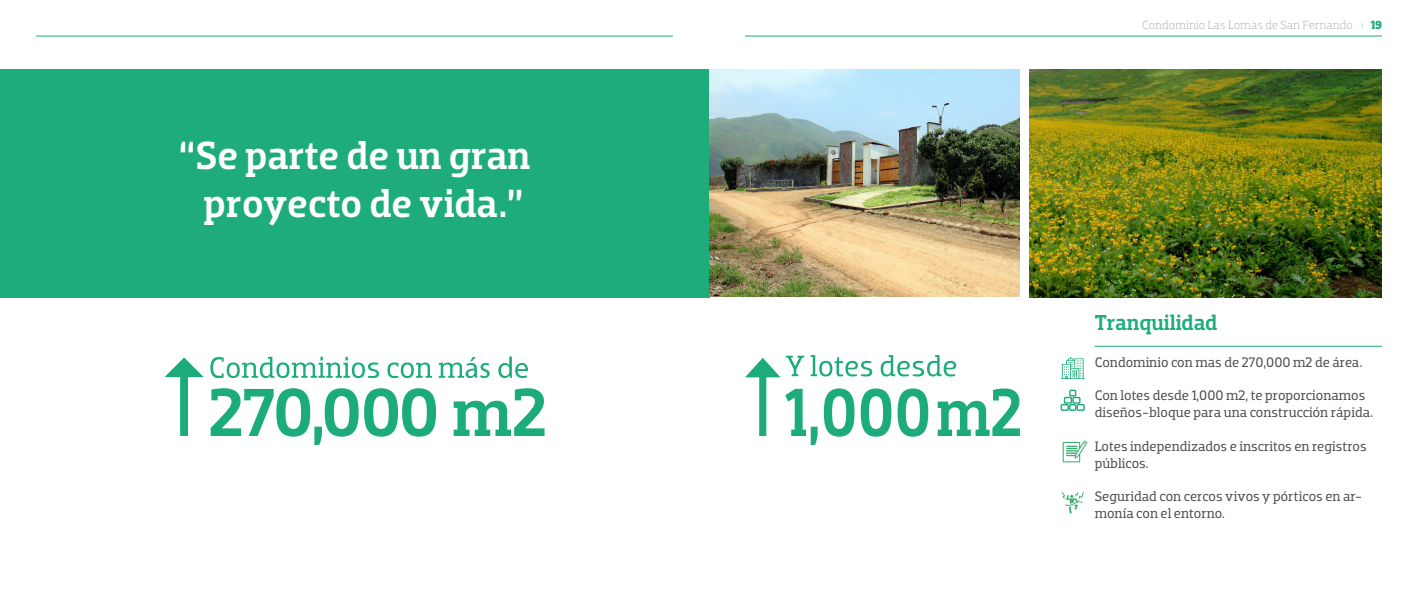
<style>
.page{position:relative;width:1418px;height:596px;background:#fff}
.page>*{position:absolute;margin:0;border:0;box-sizing:border-box;transform-origin:0 0}
.t1{font:500 40px/48px "Dobra Slab";color:#fff;text-align:center}
.t2{font:500 22px "Dobra Slab";color:#1eac7a}
.t3{font:14px/16.8px "Dobra Slab";color:#4e4e50}
.t4{font:300 12px "Dobra Slab";color:#a4a6a8}
.s1{font-size:7px;color:#1eac7a}
.s2{font-weight:700;color:#1eac7a}
</style>
<div class="page">
<svg style="left:211px;top:388px;width:147px;height:56px"></svg>
<svg style="left:364px;top:388px;width:72px;height:48px"></svg>
<svg style="left:453px;top:388px;width:91px;height:47px"></svg>
<svg style="left:210px;top:356px;width:169px;height:22px"></svg>
<svg style="left:387px;top:362px;width:45px;height:16px"></svg>
<svg style="left:439px;top:357px;width:50px;height:21px"></svg>
<svg style="left:498px;top:356px;width:30px;height:22px"></svg>
<svg style="left:164px;top:357px;width:40px;height:78px"></svg>
<hr style="left:36px;top:36px;width:637px;height:1px;background:#1eac7a">
<div style="left:0;top:69px;width:709px;height:229px;background:#1eac7a"></div>
<svg style="left:1060px;top:389px;width:25px;height:22px"></svg>
<svg style="left:1060px;top:357px;width:24px;height:22px"></svg>
<svg style="left:1062px;top:440px;width:25px;height:22px"></svg>
<svg style="left:1062px;top:492px;width:21px;height:21px"></svg>
<hr style="left:745px;top:36px;width:636px;height:1px;background:#1eac7a">
<hr style="left:1094px;top:345px;width:287px;height:1px;background:#1eac7a">
<img style="left:709px;top:69px;width:310px;height:228px">
<img style="left:1029px;top:69px;width:352px;height:228px">
<svg style="left:745px;top:355px;width:274px;height:89px"></svg>
<h1 class="t1" style="left:179px;top:131px;width:353px">“Se parte de un gran proyecto de vida.”</h1>
<p class="t4" style="left:1142px;top:18px;width:241px">Condominio Las Lomas de San Fernando <span class="s1">|</span> <span class="s2">19</span></p>
<h2 class="t2" style="left:1094px;top:310px;width:124px">Tranquilidad</h2>
<p class="t3" style="left:1094px;top:353px;width:269px">Condominio con mas de 270,000 m2 de área.</p>
<p class="t3" style="left:1094px;top:387px;width:280px">Con lotes desde 1,000 m2, te proporcionamos diseños-bloque para una construcción rápida.</p>
<p class="t3" style="left:1094px;top:437px;width:273px">Lotes independizados e inscritos en registros públicos.</p>
<p class="t3" style="left:1094px;top:488px;width:269px">Seguridad con cercos vivos y pórticos en ar&shy;monía con el entorno.</p>
</div>
